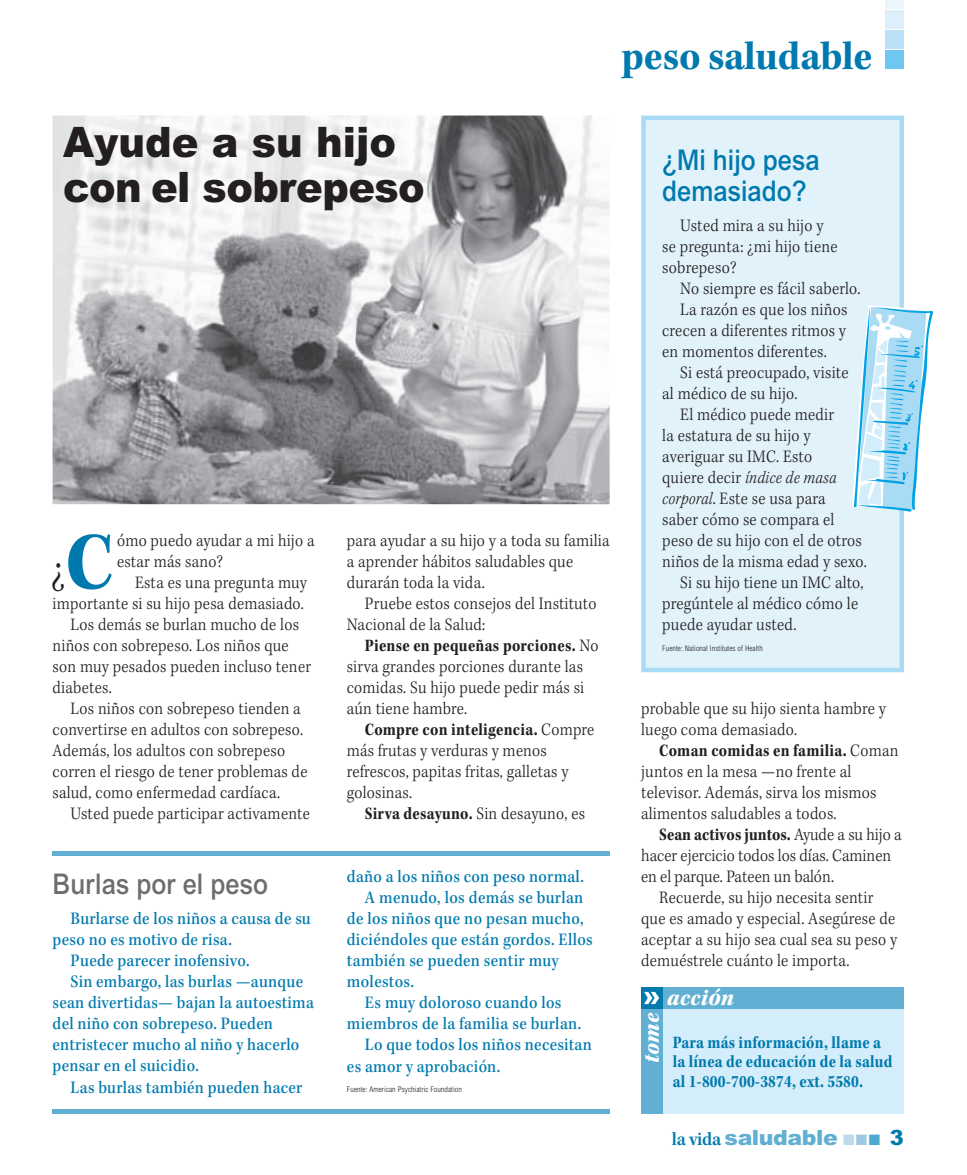
<style>
.page{position:relative;width:967px;height:1175px;background:#fff}
.page>*{position:absolute;margin:0;border:0;box-sizing:border-box;transform-origin:0 0}
.t1{font:42.45px "Kepler Std Light Scn";color:#231f20;scale:.9 1}
.t2{font:900 42px/45px "Arial MT Std";letter-spacing:-.015em;color:#231f20;scale:.95 1}
.t3{font:42px "Kepler Std Bold Scn";letter-spacing:-.005em;color:#007aae}
.t4{font:500 28.5px/31.5px "Arial MT Std";color:#007aae;scale:.9 1}
.t5{font:500 28.5px "Arial MT Std";color:#6c6d70;scale:.9 1}
.t6{font:24px "Kepler Std Black Scn It";letter-spacing:.01em;color:#fff}
.t7{font:900 21px "Arial MT Std";letter-spacing:-.02em;color:#61afd2;scale:1.05 1}
.t8{font:300 18px/21px "Kepler Std";letter-spacing:.015em;color:#231f20;scale:.9 1}
.t9{font:500 18px "Kepler Std";letter-spacing:.02em;color:#007aae;scale:.9 1}
.t10{font:18px "Kepler Std Bold Scn";letter-spacing:.015em;color:#231f20;scale:.9 1}
.t11{font:18px/19.5px "Kepler Std Bold Scn";letter-spacing:.01em;color:#007aae;scale:.9 1}
.t12{font:18px "Kepler Std Light Scn It";letter-spacing:.02em;color:#231f20;scale:.9 1}
.t13{font:300 condensed 7.8px "Arial MT Std";letter-spacing:.01em;color:#231f20}
.s1{font-family:"Kepler Std Bold Scn";font-size:84.9px;color:#007aae}
.s2{font-family:"Kepler Std";font-weight:300}
.s3{font-family:"Kepler Std Light Scn It";font-weight:400}
.s4{font-size:22.5px}
.s5{font-family:"Kepler Std Semibold Scn";font-weight:400;font-size:19.5px;color:#007aae}
.s6{color:#bddaeb}
.s7{color:#9dcae3}
.s8{color:#4fa8ce}
.s9{color:#007aae}
</style>
<div class="page">
<div style="left:641px;top:115px;width:262px;height:557px;background:#e1f2fb"></div>
<div style="left:53px;top:850px;width:556px;height:5px;background:#61afd2"></div>
<div style="left:53px;top:1108px;width:556px;height:5px;background:#61afd2"></div>
<img style="left:53px;top:115px;width:304px;height:180px">
<img style="left:357px;top:115px;width:252px;height:196px">
<img style="left:53px;top:295px;width:304px;height:209px">
<img style="left:346px;top:311px;width:263px;height:193px">
<div style="left:662px;top:1008px;width:241px;height:105px;background:#d4edfa"></div>
<div style="left:641px;top:1008px;width:21px;height:105px;background:#61afd2"></div>
<div style="left:641px;top:987px;width:262px;height:21px;background:#61afd2"></div>
<div style="left:641px;top:987px;width:21px;height:21px;background:#007aae"></div>
<svg style="left:644px;top:991px;width:15px;height:13px"></svg>
<svg style="left:851px;top:305px;width:83px;height:207px"></svg>
<div style="left:885px;top:51px;width:18px;height:18px;background:#6ec7f0"></div>
<div style="left:885px;top:31px;width:18px;height:18px;background:#b9e0f6"></div>
<div style="left:885px;top:10px;width:18px;height:18px;background:#dceffa"></div>
<div style="left:885px;top:0;width:18px;height:8px;background:#eaf6fc"></div>
<h2 class="t3" style="left:621px;top:32px;width:252px">peso saludable</h2>
<h2 class="t2" style="left:63px;top:118px;width:382px">Ayude a su hijo con el sobrepeso</h2>
<h1 class="t1" style="left:51px;top:545px;width:71px">¿<span class="s1">C</span></h1>
<p class="t8" style="left:117px;top:531px;width:221px">ómo puedo ayudar a mi hijo a estar más sano?</p>
<p class="t8" style="left:135px;top:573px;width:192px">Esta es una pregunta muy</p>
<p class="t8" style="left:53px;top:594px;width:281px">importante si su hijo pesa demasiado.</p>
<p class="t8" style="left:71px;top:615px;width:255px">Los demás se burlan mucho de los</p>
<p class="t8" style="left:53px;top:636px;width:264px">niños con sobrepeso. Los niños que</p>
<p class="t8" style="left:53px;top:657px;width:288px">son muy pesados pueden incluso tener</p>
<p class="t8" style="left:53px;top:678px;width:67px">diabetes.</p>
<p class="t8" style="left:71px;top:699px;width:257px">Los niños con sobrepeso tienden a</p>
<p class="t8" style="left:53px;top:720px;width:280px">convertirse en adultos con sobrepeso.</p>
<p class="t8" style="left:53px;top:741px;width:260px">Además, los adultos con sobrepeso</p>
<p class="t8" style="left:53px;top:762px;width:284px">corren el riesgo de tener problemas de</p>
<p class="t8" style="left:53px;top:783px;width:254px">salud, como enfermedad cardíaca.</p>
<p class="t8" style="left:71px;top:804px;width:267px">Usted puede participar activamente</p>
<p class="t8" style="left:346px;top:531px;width:293px">para ayudar a su hijo y a toda su familia a aprender hábitos saludables que durarán toda la vida.</p>
<p class="t8" style="left:346px;top:594px;width:279px;text-indent:18px">Pruebe estos consejos del Instituto<br>Nacional de la Salud:</p>
<p class="t10" style="left:364px;top:635px;width:261px">Piense en pequeñas porciones. <span class="s2">No</span></p>
<p class="t8" style="left:346px;top:657px;width:265px;text-align:justify">sirva grandes porciones durante las comidas. Su hijo puede pedir más si aún tiene hambre.</p>
<p class="t10" style="left:364px;top:719px;width:256px">Compre con inteligencia. <span class="s2">Compre</span></p>
<p class="t8" style="left:346px;top:741px;width:248px">más frutas y verduras y menos refrescos, papitas fritas, galletas y golosinas.</p>
<p class="t10" style="left:364px;top:803px;width:246px">Sirva desayuno. <span class="s2">Sin desayuno, es</span></p>
<h3 class="t5" style="left:53px;top:867px;width:241px">Burlas por el peso</h3>
<p class="t9" style="left:347px;top:866px;width:265px">daño a los niños con peso normal.</p>
<p class="t9" style="left:365px;top:887px;width:244px">A menudo, los demás se burlan</p>
<p class="t9" style="left:347px;top:908px;width:264px">de los niños que no pesan mucho,</p>
<p class="t9" style="left:347px;top:929px;width:275px">diciéndoles que están gordos. Ellos</p>
<p class="t9" style="left:347px;top:950px;width:237px">también se pueden sentir muy</p>
<p class="t9" style="left:347px;top:971px;width:76px">molestos.</p>
<p class="t9" style="left:365px;top:992px;width:220px">Es muy doloroso cuando los</p>
<p class="t9" style="left:347px;top:1013px;width:262px">miembros de la familia se burlan.</p>
<p class="t9" style="left:365px;top:1034px;width:253px">Lo que todos los niños necesitan</p>
<p class="t9" style="left:347px;top:1055px;width:172px">es amor y aprobación.</p>
<p class="t13" style="left:347px;top:1085px;width:116px">Fuente: American Psychiatric Foundation</p>
<p class="t9" style="left:71px;top:908px;width:268px">Burlarse de los niños a causa de su</p>
<p class="t9" style="left:53px;top:929px;width:200px">peso no es motivo de risa.</p>
<p class="t9" style="left:71px;top:950px;width:200px">Puede parecer inofensivo.</p>
<p class="t9" style="left:71px;top:971px;width:260px">Sin embargo, las burlas —aunque</p>
<p class="t9" style="left:53px;top:992px;width:292px">sean divertidas— bajan la autoestima</p>
<p class="t9" style="left:53px;top:1013px;width:246px">del niño con sobrepeso. Pueden</p>
<p class="t9" style="left:53px;top:1034px;width:275px">entristecer mucho al niño y hacerlo</p>
<p class="t9" style="left:53px;top:1055px;width:164px">pensar en el suicidio.</p>
<p class="t9" style="left:71px;top:1076px;width:259px">Las burlas también pueden hacer</p>
<h3 class="t4" style="left:662px;top:143px;width:176px">¿Mi hijo pesa demasiado?</h3>
<p class="t8" style="left:662px;top:216px;width:196px;text-indent:18px">Usted mira a su hijo y se pregunta: ¿mi hijo tiene sobrepeso?</p>
<p class="t8" style="left:680px;top:279px;width:202px">No siempre es fácil saberlo.</p>
<p class="t8" style="left:680px;top:300px;width:187px">La razón es que los niños</p>
<p class="t8" style="left:662px;top:321px;width:206px">crecen a diferentes ritmos y</p>
<p class="t8" style="left:662px;top:342px;width:184px">en momentos diferentes.</p>
<p class="t8" style="left:680px;top:363px;width:189px">Si está preocupado, visite</p>
<p class="t8" style="left:662px;top:384px;width:152px">al médico de su hijo.</p>
<p class="t8" style="left:680px;top:405px;width:172px">El médico puede medir</p>
<p class="t8" style="left:662px;top:426px;width:166px">la estatura de su hijo y</p>
<p class="t8" style="left:662px;top:447px;width:168px">averiguar su IMC. Esto</p>
<p class="t12" style="left:662px;top:467px;width:195px"><span class="s2">quiere decir</span> índice de masa</p>
<p class="t8" style="left:662px;top:489px;width:183px"><span class="s3">corporal</span>. Este se usa para</p>
<p class="t8" style="left:662px;top:510px;width:192px">saber cómo se compara el</p>
<p class="t8" style="left:662px;top:531px;width:223px">peso de su hijo con el de otros</p>
<p class="t8" style="left:662px;top:552px;width:228px">niños de la misma edad y sexo.</p>
<p class="t8" style="left:680px;top:573px;width:205px">Si su hijo tiene un IMC alto,</p>
<p class="t8" style="left:662px;top:594px;width:219px">pregúntele al médico cómo le</p>
<p class="t8" style="left:662px;top:615px;width:151px">puede ayudar usted.</p>
<p class="t13" style="left:662px;top:644px;width:102px">Fuente: National Institutes of Health</p>
<p class="t8" style="left:641px;top:699px;width:273px">probable que su hijo sienta hambre y luego coma demasiado.</p>
<p class="t10" style="left:659px;top:740px;width:267px">Coman comidas en familia. <span class="s2">Coman</span></p>
<p class="t8" style="left:641px;top:762px;width:263px">juntos en la mesa —no frente al televisor. Además, sirva los mismos alimentos saludables a todos.</p>
<p class="t10" style="left:659px;top:824px;width:271px">Sean activos juntos. <span class="s2">Ayude a su hijo a</span></p>
<p class="t8" style="left:641px;top:846px;width:279px">hacer ejercicio todos los días. Caminen en el parque. Pateen un balón.</p>
<p class="t8" style="left:641px;top:888px;width:286px;text-indent:18px">Recuerde, su hijo necesita sentir que es amado y especial. Asegúrese de aceptar a su hijo sea cual sea su peso y demuéstrele cuánto le importa.</p>
<h3 class="t6" style="left:637px;top:1063px;width:52px;rotate:-90deg">tome</h3>
<h3 class="t6" style="left:666px;top:984px;width:69px">acci<span class="s4">Ó</span>n</h3>
<p class="t11" style="left:672px;top:1032px;width:245px">Para más información, llame a la línea de educación de la salud al 1-800-700-3874, ext. 5580.</p>
<p class="t7" style="left:671px;top:1124px;width:222px"><span class="s5">la vida</span> saludable <span class="s6">■</span> <span class="s7">■</span> <span class="s8">■</span> <span class="s9">3</span></p>
</div>
